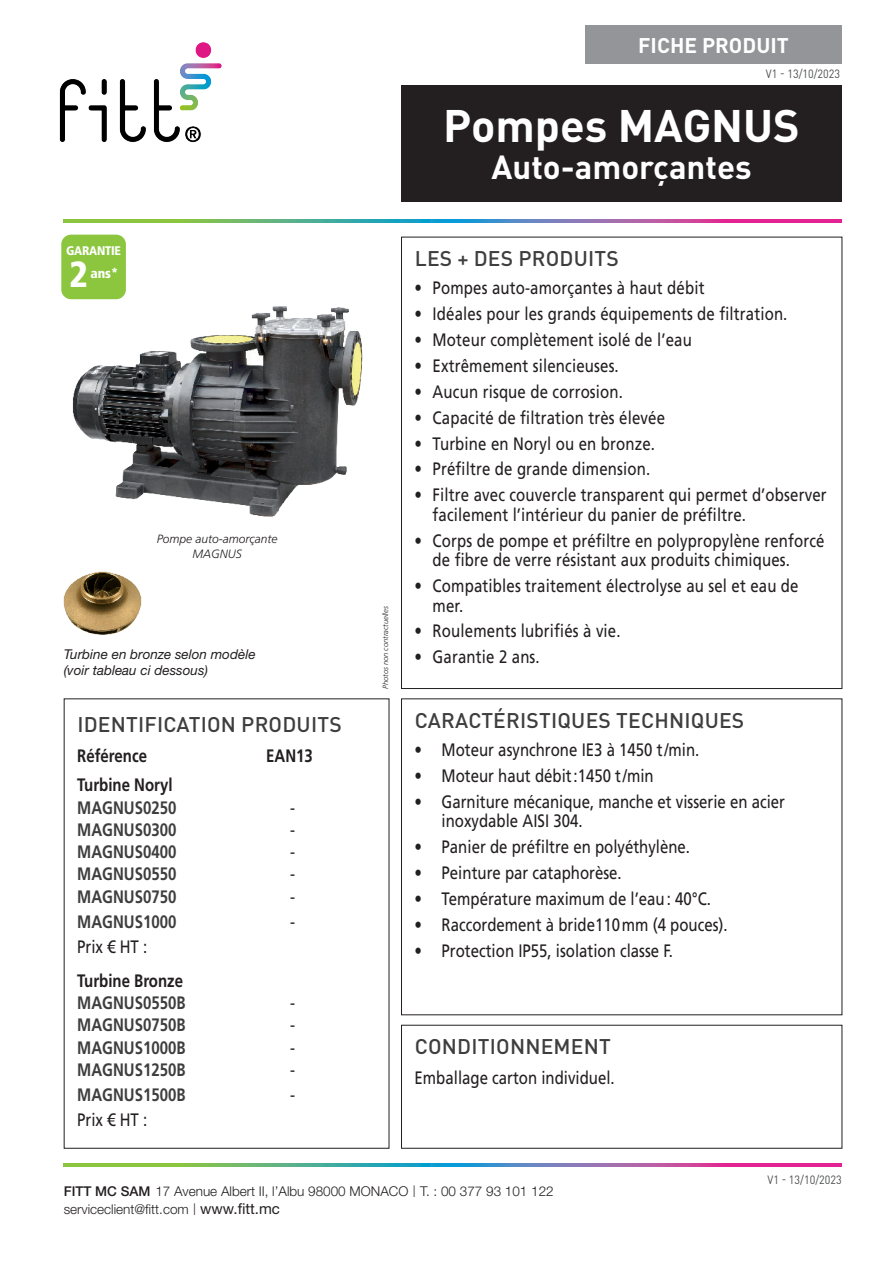
<style>
.page{position:relative;width:893px;height:1263px;background:#fff}
.page>*{position:absolute;margin:0;border:0;box-sizing:border-box;transform-origin:0 0}
.t1{font:700 45px "DIN Pro";color:#fff}
.t2{font:900 condensed 36.3px "Frutiger LT Std";color:#fff}
.t3{font:700 33px "DIN Pro";color:#fff}
.t4{font:500 21px "DIN Pro";letter-spacing:.01em;color:#3e3e3f}
.t5{font:700 21px "DIN Pro";color:#fff}
.t6{font:18px/19.5px "Frutiger LT Std";letter-spacing:.01em;color:#231f20;scale:.83 1}
.t7{font:700 18px "Frutiger LT Std";color:#3e3e3f;scale:.83 1}
.t8{font:700 18px "Frutiger LT Std";color:#231f20;scale:.83 1}
.t9{font:900 condensed 13.65px "Frutiger LT Std";color:#fff}
.t10{font:300 13.5px "Helvetica Neue LT Std";color:#231f20}
.t11{font:italic 13.5px "Helvetica Neue LT Std";color:#231f20}
.t12{font:900 condensed 12.45px "Frutiger LT Std";letter-spacing:-.02em;color:#fff}
.t13{font:italic 300 12px/14.4px "Frutiger LT Std";color:#231f20;text-align:center}
.t14{font:11.85px "DIN Pro";color:#4b4c4d;scale:.91 1}
.t15{font:italic 300 7.5px "Frutiger LT Std";color:#231f20}
.s1{font-weight:500}
.s2{font-family:"DIN Pro"}
.s3{font-weight:400;font-size:15px}
</style>
<div class="page">
<div style="left:401px;top:1025px;width:441px;height:123px;border:1px solid #231f20"></div>
<svg style="left:64px;top:1163px;width:778px;height:4px;background:#7f8792"></svg>
<img style="left:64px;top:572px;width:78px;height:63px">
<img style="left:72px;top:306px;width:291px;height:211px">
<div style="left:401px;top:85px;width:441px;height:117px;background:#231f20"></div>
<svg style="left:64px;top:219px;width:778px;height:4px;background:#7f8792"></svg>
<div style="left:585px;top:26px;width:257px;height:38px;background:#939598"></div>
<img style="left:59px;top:42px;width:163px;height:100px">
<div style="left:61px;top:235px;width:65px;height:64px;background:#8bc63e;border-radius:10px"></div>
<p class="t5" style="left:638px;top:31px;width:152px">FICHE PRODUIT</p>
<p class="t14" style="left:766px;top:65px;width:83px">V1 - 13/10/2023</p>
<p class="t12" style="left:66px;top:243px;width:56px">GARANTIE</p>
<p class="t2" style="left:69px;top:252px;width:20px">2</p>
<p class="t9" style="left:90px;top:265px;width:29px">ans*</p>
<p class="t13" style="left:157px;top:532px;width:122px">Pompe auto-amorçante<br>MAGNUS</p>
<p class="t11" style="left:64px;top:646px;width:193px">Turbine en bronze selon modèle</p>
<p class="t11" style="left:64px;top:662px;width:146px">(voir tableau ci dessous)</p>
<p class="t4" style="left:77px;top:710px;width:266px">IDENTIFICATION PRODUITS</p>
<p class="t8" style="left:77px;top:745px;width:86px">Référence</p>
<p class="t8" style="left:266px;top:745px;width:58px">EAN13</p>
<p class="t8" style="left:77px;top:774px;width:116px">Turbine Noryl</p>
<p class="t7" style="left:77px;top:797px;width:121px">MAGNUS0250</p>
<p class="t6" style="left:290px;top:798px;width:8px">-</p>
<p class="t7" style="left:77px;top:819px;width:121px">MAGNUS0300</p>
<p class="t6" style="left:290px;top:820px;width:8px">-</p>
<p class="t7" style="left:77px;top:841px;width:121px">MAGNUS0400</p>
<p class="t6" style="left:290px;top:842px;width:8px">-</p>
<p class="t7" style="left:77px;top:863px;width:121px">MAGNUS0550</p>
<p class="t6" style="left:290px;top:864px;width:8px">-</p>
<p class="t7" style="left:77px;top:886px;width:121px">MAGNUS0750</p>
<p class="t6" style="left:290px;top:887px;width:8px">-</p>
<p class="t7" style="left:77px;top:911px;width:121px">MAGNUS1000</p>
<p class="t6" style="left:290px;top:912px;width:8px">-</p>
<p class="t6" style="left:77px;top:937px;width:86px">Prix € HT :</p>
<p class="t8" style="left:77px;top:970px;width:129px">Turbine Bronze</p>
<p class="t7" style="left:77px;top:992px;width:132px">MAGNUS0550B</p>
<p class="t6" style="left:290px;top:993px;width:8px">-</p>
<p class="t7" style="left:77px;top:1014px;width:132px">MAGNUS0750B</p>
<p class="t6" style="left:290px;top:1015px;width:8px">-</p>
<p class="t7" style="left:77px;top:1037px;width:132px">MAGNUS1000B</p>
<p class="t6" style="left:290px;top:1038px;width:8px">-</p>
<p class="t7" style="left:77px;top:1059px;width:132px">MAGNUS1250B</p>
<p class="t6" style="left:290px;top:1060px;width:8px">-</p>
<p class="t7" style="left:77px;top:1084px;width:132px">MAGNUS1500B</p>
<p class="t6" style="left:290px;top:1085px;width:8px">-</p>
<p class="t6" style="left:77px;top:1110px;width:86px">Prix € HT :</p>
<p class="t15" style="left:381px;top:689px;width:84px;rotate:-90deg">Photos non contractuelles</p>
<p class="t1" style="left:443px;top:95px;width:358px">Pompes MAGNUS</p>
<p class="t3" style="left:491px;top:145px;width:262px">Auto-amorçantes</p>
<p class="t4" style="left:415px;top:244px;width:206px">LES + DES PRODUITS</p>
<p class="t6" style="left:415px;top:278px;width:351px">• Pompes auto-amorçantes à haut débit</p>
<p class="t6" style="left:415px;top:304px;width:451px">• Idéales pour les grands équipements de filtration.</p>
<p class="t6" style="left:415px;top:330px;width:335px">• Moteur complètement isolé de l’eau</p>
<p class="t6" style="left:415px;top:356px;width:247px">• Extrêmement silencieuses.</p>
<p class="t6" style="left:415px;top:382px;width:253px">• Aucun risque de corrosion.</p>
<p class="t6" style="left:415px;top:408px;width:303px">• Capacité de filtration très élevée</p>
<p class="t6" style="left:415px;top:434px;width:291px">• Turbine en Noryl ou en bronze.</p>
<p class="t6" style="left:415px;top:459px;width:285px">• Préfiltre de grande dimension.</p>
<p class="t6" style="left:433px;top:485px;width:476px;text-indent:-18px">• Filtre avec couvercle transparent qui permet d’observer facilement l’intérieur du panier de préfiltre.</p>
<p class="t6" style="left:433px;top:531px;width:474px;text-indent:-18px">• Corps de pompe et préfiltre en polypropylène renforcé de fibre de verre résistant aux produits chimiques.</p>
<p class="t6" style="left:433px;top:576px;width:442px;text-indent:-18px">• Compatibles traitement électrolyse au sel et eau de mer.</p>
<p class="t6" style="left:415px;top:621px;width:250px">• Roulements lubrifiés à vie.</p>
<p class="t6" style="left:415px;top:647px;width:152px">• Garantie 2 ans.</p>
<p class="t4" style="left:415px;top:706px;width:331px">CARACTÉRISTIQUES TECHNIQUES</p>
<p class="t6" style="left:415px;top:740px;width:345px">• Moteur asynchrone IE3 à 1450 t/min.</p>
<p class="t6" style="left:415px;top:766px;width:290px">• Moteur haut débit:1450 t/min</p>
<p class="t6" style="left:442px;top:792px;width:415px;text-indent:-27px">• Garniture mécanique, manche et visserie en acier inoxydable AISI 304.</p>
<p class="t6" style="left:415px;top:837px;width:333px">• Panier de préfiltre en polyéthylène.</p>
<p class="t6" style="left:415px;top:863px;width:251px">• Peinture par cataphorèse.</p>
<p class="t6" style="left:415px;top:889px;width:359px">• Température maximum de l’eau: 40°C.</p>
<p class="t6" style="left:415px;top:915px;width:379px">• Raccordement à bride110mm (4 pouces).</p>
<p class="t6" style="left:415px;top:941px;width:313px">• Protection IP55, isolation classe F.</p>
<p class="t4" style="left:415px;top:1032px;width:198px">CONDITIONNEMENT</p>
<p class="t6" style="left:415px;top:1068px;width:243px">Emballage carton individuel.</p>
<p class="t10" style="left:64px;top:1183px;width:492px"><span class="s1">FITT MC SAM</span> 17 Avenue Albert II, l’Albu 98000 MONACO <span class="s2">|</span> T. : 00 377 93 101 122</p>
<p class="t10" style="left:64px;top:1201px;width:218px">serviceclient@fitt.com <span class="s2">|</span> <span class="s3">www.fitt.mc</span></p>
<p class="t14" style="left:767px;top:1171px;width:83px">V1 - 13/10/2023</p>
</div>
